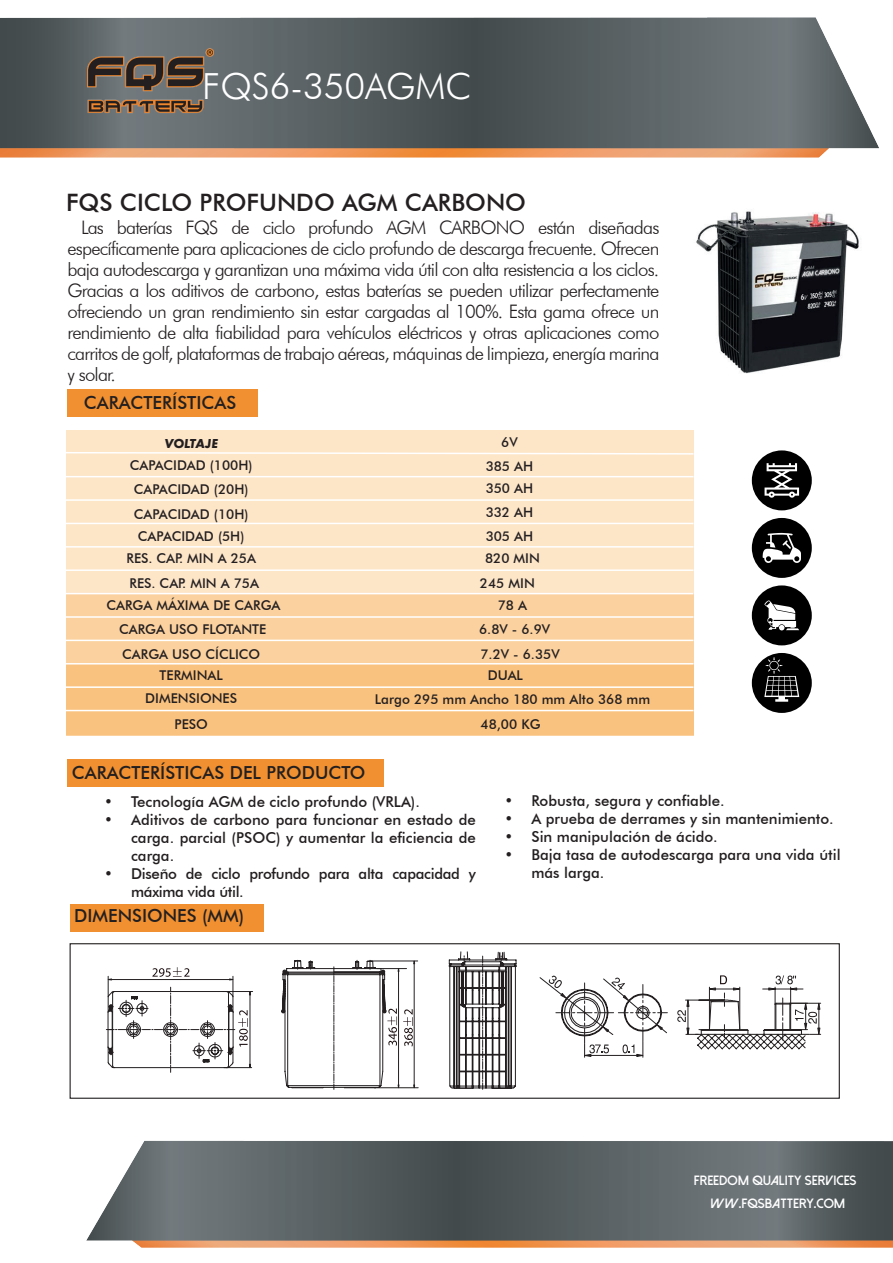
<style>
.page{position:relative;width:893px;height:1263px;background:#fff}
.page>*{position:absolute;margin:0;border:0;box-sizing:border-box;transform-origin:0 0}
.t1{font:300 36px "Futura BT";color:#fff}
.t2{font:500 24px "Futura BT";color:#231f20}
.t3{font:300 18.6px/21px "Futura BT";letter-spacing:-.045em;color:#231f20;text-align:justify}
.t4{font:500 18px "Futura BT";color:#231f20}
.t5{font:500 15px/18px "Futura BT";color:#231f20}
.t6{font:500 15px/18px "Futura BT";letter-spacing:-.02em;color:#231f20}
.t7{font:500 13.5px/24.5px "Futura BT";color:#231f20;text-align:center}
.t8{font:800 13.5px "Dolce Vita";color:#fff}
.t9{font:italic 700 13.5px "Futura PT";letter-spacing:-.015em;color:#231f20}
</style>
<div class="page">
<img style="left:0;top:17px;width:879px;height:141px">
<img style="left:78px;top:17px;width:144px;height:136px">
<img style="left:86px;top:1140px;width:807px;height:108px">
<div style="left:68px;top:389px;width:190px;height:28px;background:#f09030"></div>
<img style="left:696px;top:211px;width:163px;height:163px">
<div style="left:66px;top:430px;width:627px;height:306px;background:#fde5c8"></div>
<svg style="left:66px;top:595px;width:627px;height:141px;background:#faca90"></svg>
<svg style="left:66px;top:451px;width:628px;height:4px"></svg>
<hr style="left:66px;top:476px;width:627px;height:1px;background:#fff">
<hr style="left:66px;top:499px;width:627px;height:2px;background:#fff">
<hr style="left:66px;top:523px;width:627px;height:1px;background:#fff">
<hr style="left:66px;top:546px;width:627px;height:2px;background:#fff">
<hr style="left:66px;top:569px;width:627px;height:2px;background:#fff">
<hr style="left:66px;top:593px;width:627px;height:1px;background:#fff">
<hr style="left:66px;top:616px;width:627px;height:2px;background:#fff">
<hr style="left:64px;top:640px;width:629px;height:1px;background:#fff">
<hr style="left:66px;top:663px;width:627px;height:1px;background:#fff">
<hr style="left:65px;top:686px;width:628px;height:2px;background:#fff">
<hr style="left:65px;top:710px;width:628px;height:1px;background:#fff">
<div style="left:752px;top:653px;width:60px;height:60px;background:#000001;border-radius:50%"></div>
<svg style="left:764px;top:657px;width:35px;height:45px"></svg>
<div style="left:752px;top:585px;width:60px;height:60px;background:#000001;border-radius:50%"></div>
<svg style="left:764px;top:600px;width:35px;height:30px"></svg>
<div style="left:752px;top:518px;width:60px;height:60px;background:#000001;border-radius:50%"></div>
<svg style="left:763px;top:533px;width:38px;height:30px"></svg>
<div style="left:752px;top:450px;width:60px;height:60px;background:#000001;border-radius:50%"></div>
<svg style="left:764px;top:463px;width:35px;height:35px"></svg>
<div style="left:68px;top:759px;width:316px;height:28px;background:#f09030"></div>
<div style="left:70px;top:904px;width:193px;height:28px;background:#f09030"></div>
<div style="left:70px;top:943px;width:770px;height:156px;border:1px solid #231f20"></div>
<svg style="left:106px;top:952px;width:411px;height:137px"></svg>
<svg style="left:540px;top:975px;width:127px;height:82px"></svg>
<svg style="left:677px;top:975px;width:144px;height:74px"></svg>
<h1 class="t1" style="left:202px;top:64px;width:271px">FQS6-350AGMC</h1>
<p class="t2" style="left:66px;top:188px;width:462px">FQS CICLO PROFUNDO AGM CARBONO</p>
<p class="t3" style="left:68px;top:216px;width:593px;text-indent:14px">Las baterías FQS de ciclo profundo AGM CARBONO están diseñadas específicamente para aplicaciones de ciclo profundo de descarga frecuente. Ofrecen baja autodescarga y garantizan una máxima vida útil con alta resistencia a los ciclos.<br>Gracias a los aditivos de carbono, estas baterías se pueden utilizar perfectamente ofreciendo un gran rendimiento sin estar cargadas al 100%. Esta gama ofrece un rendimiento de alta fiabilidad para vehículos eléctricos y otras aplicaciones como carritos de golf, plataformas de trabajo aéreas, máquinas de limpieza, energía marina y solar.</p>
<p class="t4" style="left:84px;top:392px;width:154px">CARACTERÍSTICAS</p>
<p class="t9" style="left:165px;top:435px;width:55px">VOLTAJE</p>
<p class="t7" style="left:486px;top:430px;width:49px;line-height:24px">6V<br>385 AH</p>
<p class="t7" style="left:486px;top:476px;width:49px;text-align:justify">350 AH 332 AH 305 AH</p>
<p class="t7" style="left:480px;top:546px;width:61px">820 MIN<br>245 MIN</p>
<p class="t7" style="left:479px;top:593px;width:82px;text-align:left;text-indent:19px">78 A<br>6.8V - 6.9V<br>7.2V - 6.35V</p>
<p class="t7" style="left:375px;top:663px;width:277px;line-height:23.4px;text-align:left;text-indent:113px">DUAL<br>Largo 295 mm Ancho 180 mm Alto 368 mm</p>
<p class="t7" style="left:481px;top:711px;width:61px">48,00 KG</p>
<p class="t7" style="left:130px;top:452px;width:124px">CAPACIDAD (100H)<br>CAPACIDAD (20H)<br>CAPACIDAD (10H)</p>
<p class="t7" style="left:126px;top:525px;width:131px;line-height:22.4px">CAPACIDAD (5H)<br>RES. CAP. MIN A 25A</p>
<p class="t7" style="left:130px;top:571px;width:131px">RES. CAP. MIN A 75A</p>
<p class="t7" style="left:106px;top:593px;width:176px">CARGA MÁXIMA DE CARGA<br>CARGA USO FLOTANTE</p>
<p class="t7" style="left:122px;top:643px;width:140px;line-height:21.1px">CARGA USO CÍCLICO<br>TERMINAL</p>
<p class="t7" style="left:145px;top:686px;width:93px;line-height:25.2px">DIMENSIONES<br>PESO</p>
<p class="t4" style="left:72px;top:762px;width:295px">CARACTERÍSTICAS DEL PRODUCTO</p>
<p class="t5" style="left:104px;top:793px;width:317px">• Tecnología AGM de ciclo profundo (VRLA).</p>
<p class="t5" style="left:131px;top:811px;width:346px;text-align:justify;text-indent:-27px">• Aditivos de carbono para funcionar en estado de carga. parcial (PSOC) y aumentar la eficiencia de carga.</p>
<p class="t6" style="left:131px;top:865px;width:346px;text-indent:-27px">• Diseño de ciclo profundo para alta capacidad y máxima vida útil.</p>
<p class="t4" style="left:74px;top:905px;width:171px">DIMENSIONES (MM)</p>
<p class="t5" style="left:504px;top:792px;width:222px">• Robusta, segura y confiable.</p>
<p class="t5" style="left:504px;top:810px;width:331px">• A prueba de derrames y sin mantenimiento.</p>
<p class="t5" style="left:504px;top:828px;width:215px">• Sin manipulación de ácido.</p>
<p class="t5" style="left:531px;top:846px;width:311px;text-indent:-27px">• Baja tasa de autodescarga para una vida útil más larga.</p>
<p class="t8" style="left:694px;top:1173px;width:164px">FREEDOM QUALITY SERVICES</p>
<p class="t8" style="left:711px;top:1196px;width:136px">WW.FQSBATTERY.COM</p>
</div>
